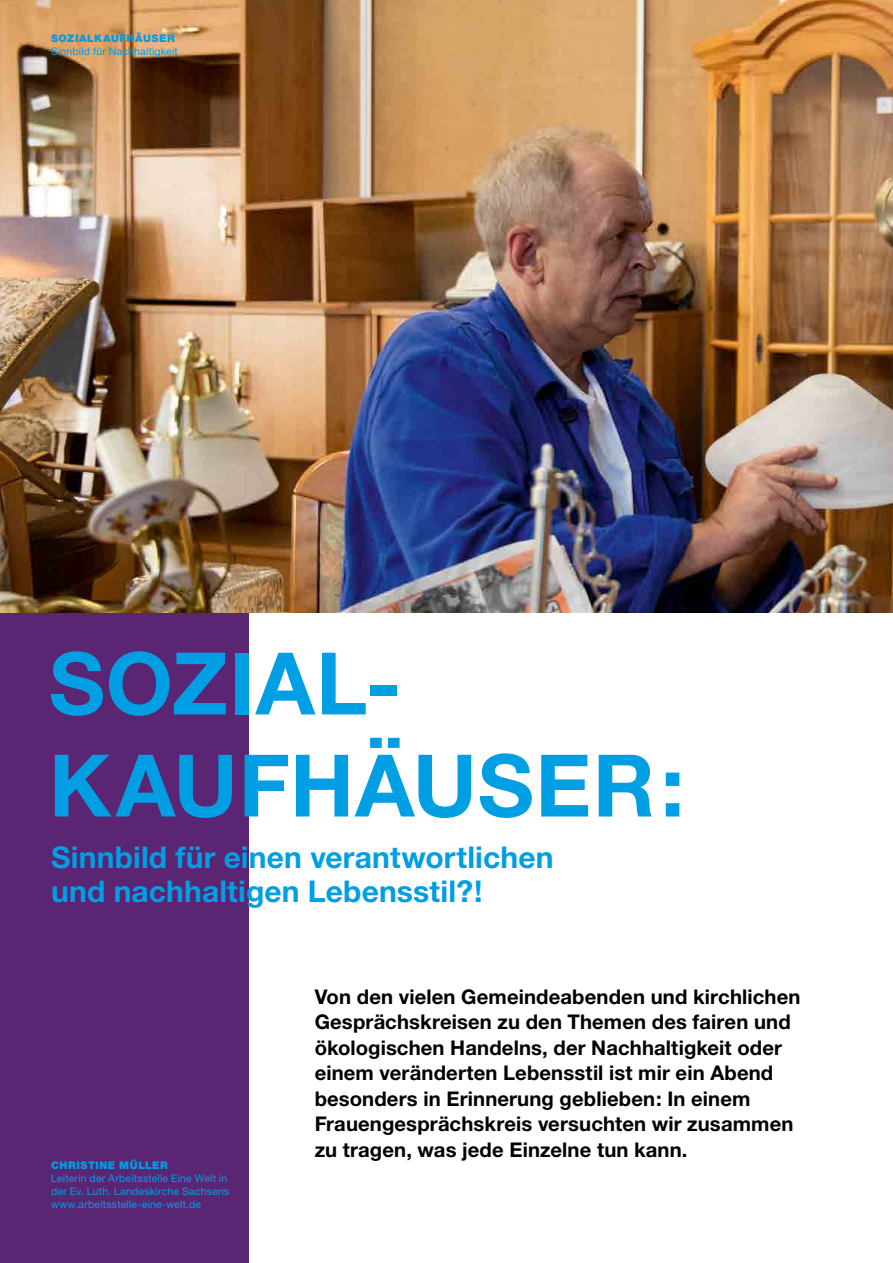
<style>
.page{position:relative;width:893px;height:1263px;background:#fff}
.page>*{position:absolute;margin:0;border:0;box-sizing:border-box;transform-origin:0 0}
.t1{font:700 86.4px/102px "Helvetica Neue";letter-spacing:.01em;color:#009ee3}
.t2{font:700 30px/34px "Helvetica Neue";letter-spacing:.005em;color:#009ee3}
.t3{font:700 20.25px/25.5px "Helvetica Neue";letter-spacing:.005em;color:#000}
.t4{font:10.5px/12.8px "Helvetica Neue";letter-spacing:.02em;color:#009ee3}
.t5{font:900 10.5px "Helvetica Neue";letter-spacing:.05em;color:#009ee3}
</style>
<div class="page">
<div style="left:0;top:531px;width:249px;height:732px;background:#5a2572"></div>
<img style="left:0;top:0;width:893px;height:612px">
<p class="t5" style="left:51px;top:32px;width:125px">SOZIALKAUFHÄUSER</p>
<p class="t4" style="left:51px;top:45px;width:128px">Sinnbild für Nachhaltigkeit</p>
<h1 class="t1" style="left:49px;top:631px;width:637px">SOZIAL-<br>KAUFHÄUSER:</h1>
<h2 class="t2" style="left:51px;top:839px;width:504px">Sinnbild für einen verantwortlichen und nachhaltigen Lebensstil?!</h2>
<p class="t5" style="left:51px;top:1159px;width:118px">CHRISTINE MÜLLER</p>
<p class="t4" style="left:51px;top:1172px;width:180px">Leiterin der Arbeitsstelle Eine Welt in der Ev. Luth. Landeskirche Sachsens www.arbeitsstelle-eine-welt.de</p>
<p class="t3" style="left:315px;top:983px;width:487px">Von den vielen Gemeindeabenden und kirchlichen Gesprächskreisen zu den Themen des fairen und ökologischen Handelns, der Nachhaltigkeit oder einem veränderten Lebensstil ist mir ein Abend besonders in Erinnerung geblieben: In einem Frauengesprächskreis versuchten wir zusammen zu tragen, was jede Einzelne tun kann.</p>
</div>
